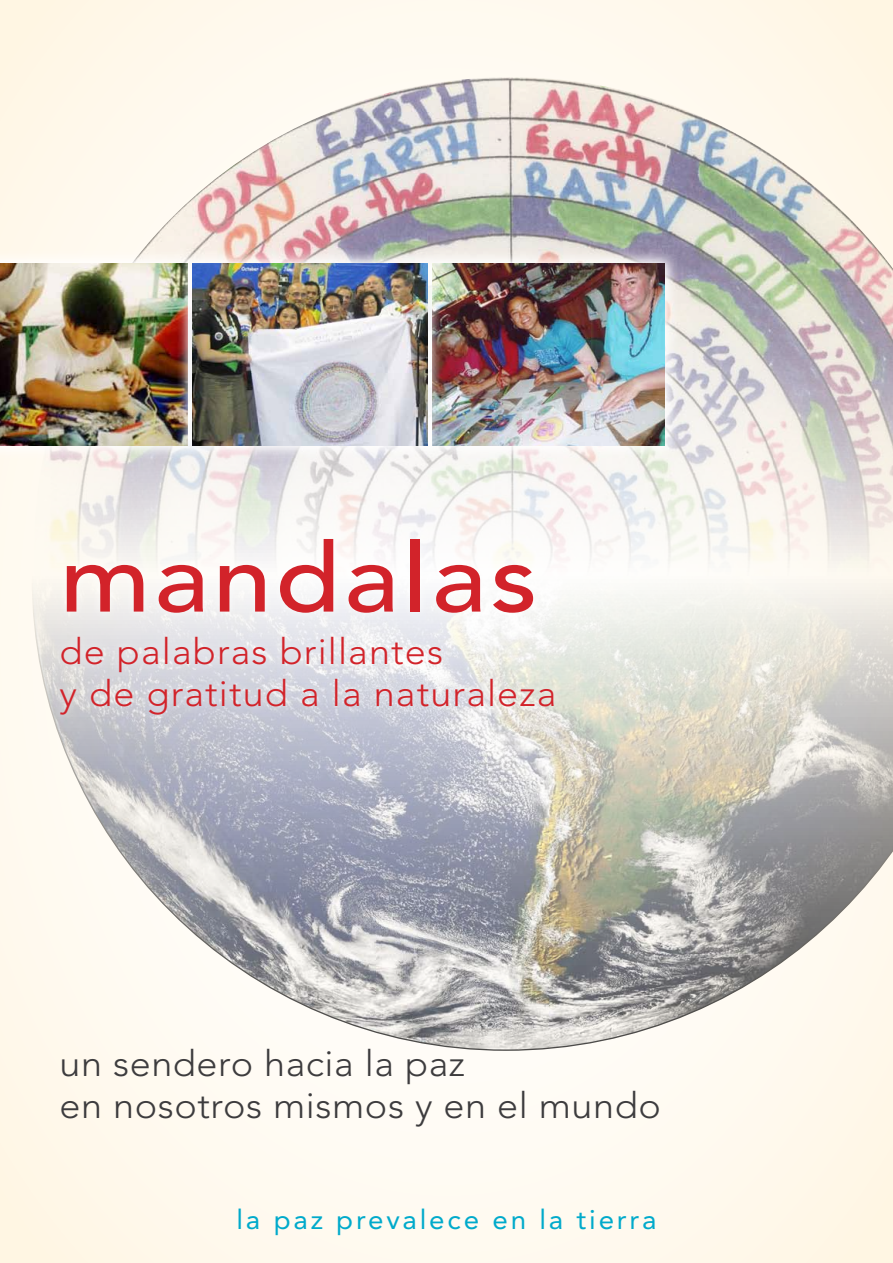
<style>
.page{position:relative;width:893px;height:1263px;background:#fff9ef}
.page>*{position:absolute;margin:0;border:0;box-sizing:border-box;transform-origin:0 0}
.t1{font:500 96px "Avenir LT Std";letter-spacing:.03em;color:#d2232a;scale:1.11 1}
.t2{font:300 36px/42px "Avenir LT Std";letter-spacing:.015em;color:#3d3c3e;scale:1.05 1}
.t3{font:300 36px/42px "Avenir LT Std";letter-spacing:.03em;color:#d2232a;scale:1.05 1}
.t4{font:27px "Avenir LT Std";letter-spacing:.1em;color:#00aacb}
</style>
<div class="page">
<img style="left:357px;top:77px;width:536px;height:26px">
<img style="left:32px;top:103px;width:861px;height:948px">
<div style="left:57px;top:530px;width:485px;height:92px;background:#fff;opacity:.77"></div>
<div style="left:51px;top:628px;width:512px;height:96px;background:#fff;opacity:.77"></div>
<svg style="left:0;top:248px;width:176px;height:213px"></svg>
<img style="left:0;top:264px;width:176px;height:181px">
<svg style="left:443px;top:248px;width:237px;height:213px"></svg>
<img style="left:443px;top:264px;width:221px;height:181px">
<img style="left:176px;top:248px;width:267px;height:213px">
<img style="left:192px;top:264px;width:235px;height:181px">
<h1 class="t1" style="left:60px;top:523px;width:432px">mandalas</h1>
<p class="t3" style="left:60px;top:631px;width:475px">de palabras brillantes<br>y de gratitud a la naturaleza</p>
<p class="t2" style="left:60px;top:1043px;width:574px">un sendero hacia la paz<br>en nosotros mismos y en el mundo</p>
<p class="t4" style="left:236px;top:1204px;width:421px">la paz prevalece en la tierra</p>
</div>
